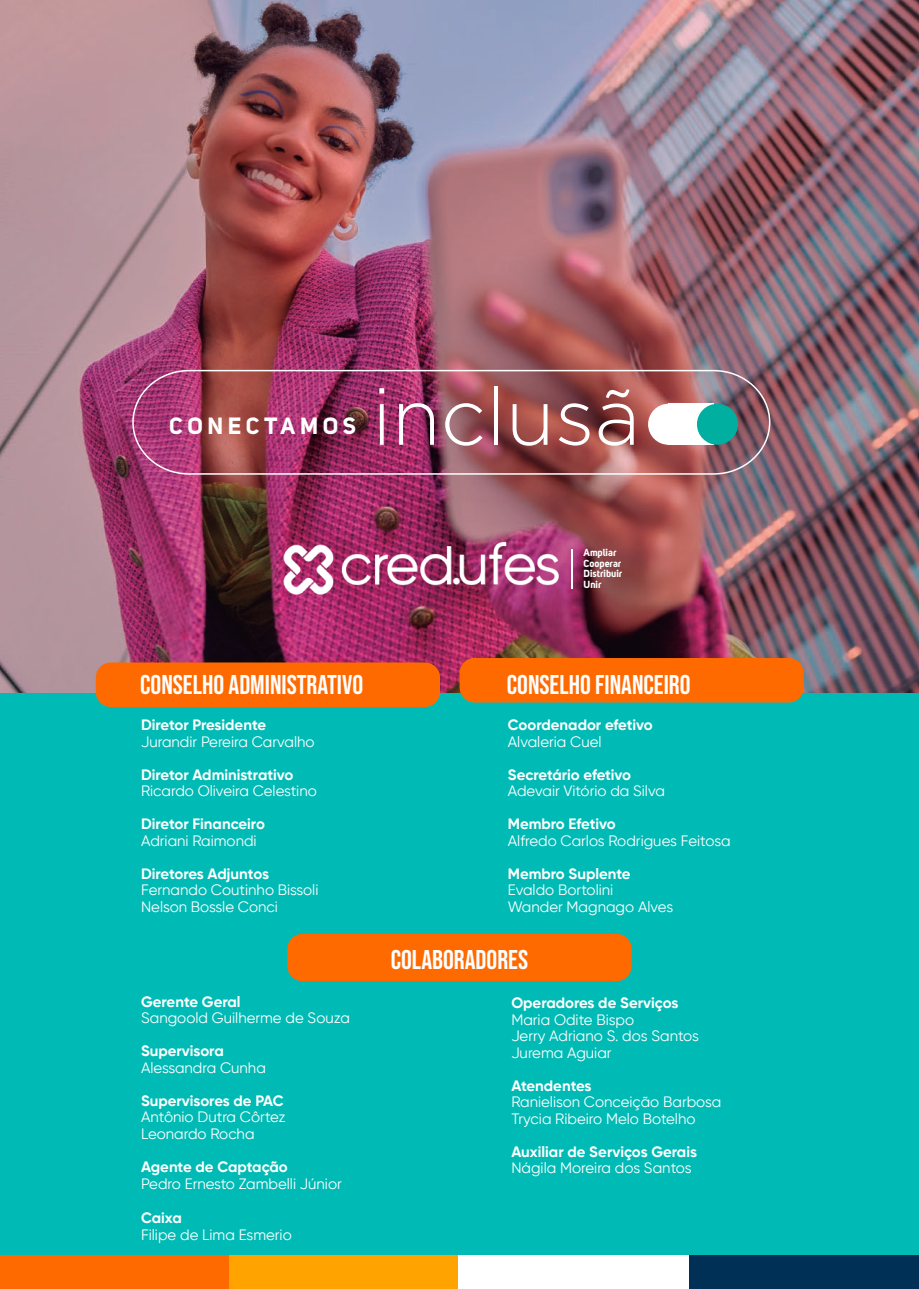
<style>
.page{position:relative;width:919px;height:1289px;background:#fff}
.page>*{position:absolute;margin:0;border:0;box-sizing:border-box;transform-origin:0 0}
.t1{font:300 79.65px "Gotham";color:#fff}
.t2{font:27px "Bebas Neue";color:#fff}
.t3{font:700 23.25px "Uni Sans";letter-spacing:.2em;color:#fff}
.t4{font:15px/16.5px "Gilroy";color:#fff}
.t5{font:700 15px "Gilroy";color:#fff}
.t6{font:700 10.2px/10.6px "Uni Sans";color:#fff}
</style>
<div class="page">
<img style="left:0;top:0;width:918px;height:693px">
<img style="left:131px;top:369px;width:640px;height:106px">
<div style="left:648px;top:404px;width:41px;height:41px;background:#fff;border-radius:50%"></div>
<div style="left:668px;top:404px;width:46px;height:41px;background:#fff"></div>
<div style="left:697px;top:404px;width:41px;height:41px;background:#00afa0;border-radius:50%"></div>
<div style="left:0;top:1254px;width:230px;height:34px;background:#ff6a00"></div>
<div style="left:229px;top:1254px;width:230px;height:34px;background:#ffa300"></div>
<div style="left:458px;top:1254px;width:230px;height:34px;background:#fff"></div>
<div style="left:688px;top:1254px;width:230px;height:34px;background:#003056"></div>
<img style="left:280px;top:533px;width:284px;height:78px">
<hr style="left:571px;top:549px;width:1px;height:39px;background:#fff">
<div style="left:0;top:693px;width:918px;height:561px;background:#00bbb5"></div>
<div style="left:96px;top:662px;width:344px;height:45px;background:#ff6a00;border-radius:15px"></div>
<div style="left:287px;top:933px;width:344px;height:48px;background:#ff6a00;border-radius:15px"></div>
<div style="left:459px;top:658px;width:344px;height:44px;background:#ff6a00;border-radius:15px"></div>
<h3 class="t3" style="left:169px;top:411px;width:188px">CONECTAMOS</h3>
<h1 class="t1" style="left:372px;top:373px;width:270px">inclusã</h1>
<p class="t6" style="left:583px;top:547px;width:40px">Ampliar<br>Cooperar<br>Distribuir<br>Unir</p>
<h2 class="t2" style="left:140px;top:669px;width:224px">CONSELHO ADMINISTRATIVO</h2>
<h2 class="t2" style="left:507px;top:669px;width:185px">CONSELHO FINANCEIRO</h2>
<p class="t5" style="left:141px;top:715px;width:127px">Diretor Presidente</p>
<p class="t4" style="left:141px;top:733px;width:175px">Jurandir Pereira Carvalho</p>
<p class="t5" style="left:141px;top:765px;width:154px">Diretor Administrativo</p>
<p class="t4" style="left:141px;top:782px;width:177px">Ricardo Oliveira Celestino</p>
<p class="t5" style="left:141px;top:814px;width:125px">Diretor Financeiro</p>
<p class="t4" style="left:141px;top:832px;width:117px">Adriani Raimondi</p>
<p class="t5" style="left:141px;top:864px;width:129px">Diretores Adjuntos</p>
<p class="t4" style="left:141px;top:881px;width:179px">Fernando Coutinho Bissoli<br>Nelson Bossle Conci</p>
<p class="t5" style="left:141px;top:992px;width:101px">Gerente Geral</p>
<p class="t4" style="left:141px;top:1009px;width:210px">Sangoold Guilherme de Souza</p>
<p class="t5" style="left:141px;top:1041px;width:84px">Supervisora</p>
<p class="t4" style="left:141px;top:1059px;width:126px">Alessandra Cunha</p>
<p class="t5" style="left:141px;top:1091px;width:144px">Supervisores de PAC</p>
<p class="t4" style="left:141px;top:1108px;width:146px">Antônio Dutra Côrtez<br>Leonardo Rocha</p>
<p class="t5" style="left:141px;top:1157px;width:148px">Agente de Captação</p>
<p class="t4" style="left:141px;top:1174px;width:202px">Pedro Ernesto Zambelli Júnior</p>
<p class="t5" style="left:141px;top:1208px;width:42px">Caixa</p>
<p class="t4" style="left:141px;top:1225px;width:152px">Filipe de Lima Esmerio</p>
<p class="t5" style="left:507px;top:715px;width:146px">Coordenador efetivo</p>
<p class="t4" style="left:507px;top:733px;width:95px">Alvaleria Cuel</p>
<p class="t5" style="left:507px;top:765px;width:125px">Secretário efetivo</p>
<p class="t4" style="left:507px;top:782px;width:159px">Adevair Vitório da Silva</p>
<p class="t5" style="left:507px;top:814px;width:109px">Membro Efetivo</p>
<p class="t4" style="left:507px;top:832px;width:224px">Alfredo Carlos Rodrigues Feitosa</p>
<p class="t5" style="left:507px;top:864px;width:124px">Membro Suplente</p>
<p class="t4" style="left:507px;top:881px;width:167px">Evaldo Bortolini<br>Wander Magnago Alves</p>
<h2 class="t2" style="left:391px;top:944px;width:139px">COLABORADORES</h2>
<p class="t5" style="left:511px;top:993px;width:169px">Operadores de Serviços</p>
<p class="t4" style="left:511px;top:1011px;width:189px">Maria Odite Bispo<br>Jerry Adriano S. dos Santos<br>Jurema Aguiar</p>
<p class="t5" style="left:511px;top:1076px;width:82px">Atendentes</p>
<p class="t4" style="left:511px;top:1093px;width:211px">Ranielison Conceição Barbosa<br>Trycia Ribeiro Melo Botelho</p>
<p class="t5" style="left:511px;top:1142px;width:187px">Auxiliar de Serviços Gerais</p>
<p class="t4" style="left:511px;top:1159px;width:182px">Nágila Moreira dos Santos</p>
</div>
